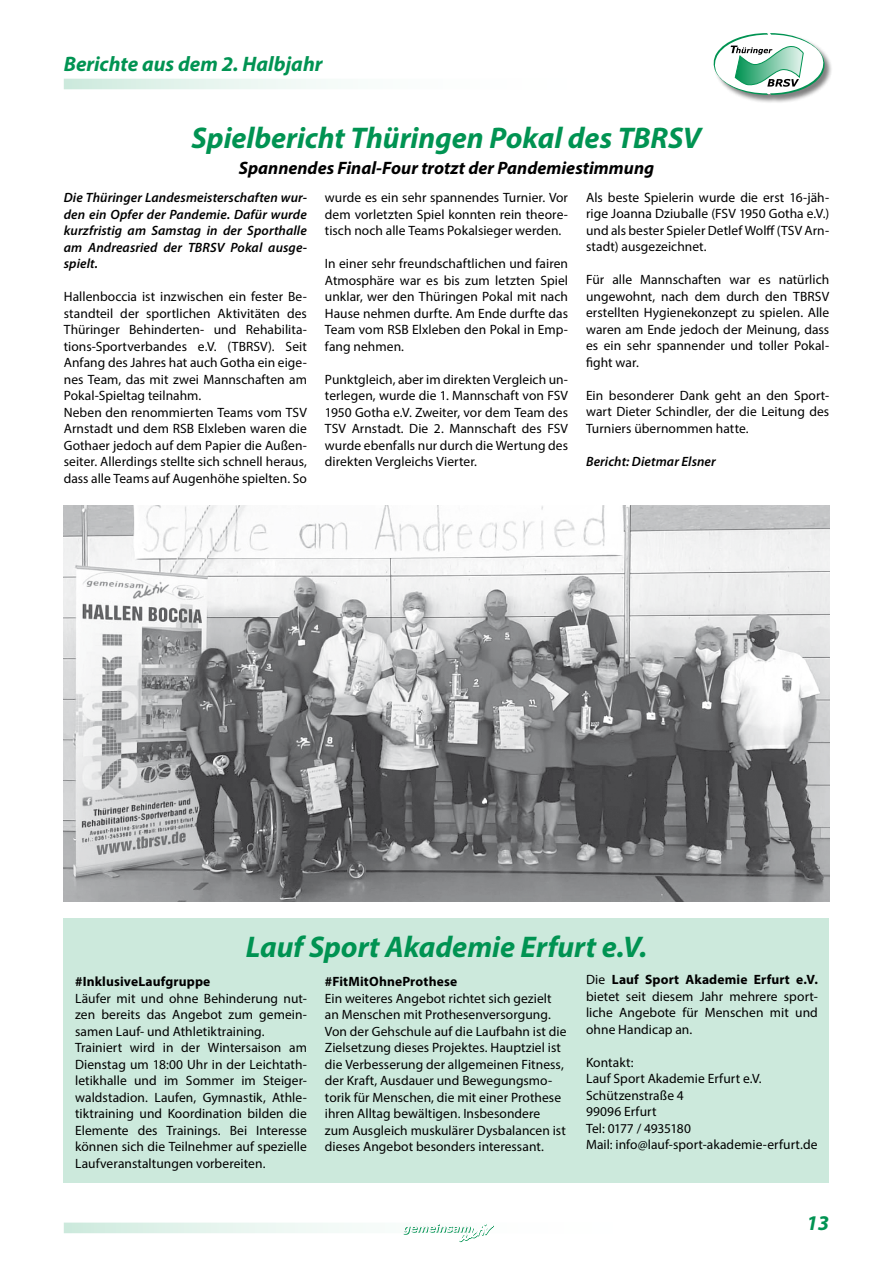
<style>
.page{position:relative;width:893px;height:1263px;background:#fff}
.page>*{position:absolute;margin:0;border:0;box-sizing:border-box;transform-origin:0 0}
.t1{font:italic 700 30px "Myriad Pro";color:#009352}
.t2{font:italic 700 21px "Myriad Pro";color:#009352}
.t3{font:italic 700 18px "Myriad Pro";color:#000}
.t4{font:13.5px/16.5px "Myriad Pro";letter-spacing:.005em;color:#000;text-align:justify}
.t5{font:italic 600 13.5px/16.5px "Myriad Pro";letter-spacing:.01em;color:#000;text-align:justify}
.t6{font:700 13.5px "Myriad Pro";letter-spacing:.01em;color:#000}
.s1{font-weight:700}
</style>
<div class="page">
<svg style="left:67px;top:82px;width:261px;height:4px"></svg>
<div style="left:64px;top:79px;width:634px;height:10px;border:2px solid #fff"></div>
<svg style="left:67px;top:1225px;width:285px;height:5px"></svg>
<div style="left:64px;top:1222px;width:693px;height:11px;border:2px solid #fff"></div>
<svg style="left:403px;top:1223px;width:91px;height:20px"></svg>
<div style="left:713px;top:33px;width:120px;height:70px;background:#000;opacity:.5"></div>
<svg style="left:713px;top:33px;width:112px;height:62px"></svg>
<div style="left:64px;top:918px;width:765px;height:264px;background:#cce9dc"></div>
<img style="left:64px;top:505px;width:765px;height:396px">
<h2 class="t2" style="left:64px;top:50px;width:260px">Berichte aus dem 2. Halbjahr</h2>
<h1 class="t1" style="left:192px;top:119px;width:511px">Spielbericht Thüringen Pokal des TBRSV</h1>
<h3 class="t3" style="left:239px;top:156px;width:417px">Spannendes Final-Four trotzt der Pandemiestimmung</h3>
<p class="t4" style="left:325px;top:189px;width:245px">wurde es ein sehr spannendes Turnier. Vor dem vorletzten Spiel konnten rein theore&shy;tisch noch alle Teams Pokalsieger werden.</p>
<p class="t4" style="left:325px;top:255px;width:245px">In einer sehr freundschaftlichen und fairen Atmosphäre war es bis zum letzten Spiel unklar, wer den Thüringen Pokal mit nach Hause nehmen durfte. Am Ende durfte das Team vom RSB Elxleben den Pokal in Emp&shy;fang nehmen.</p>
<p class="t4" style="left:325px;top:370px;width:245px">Punktgleich, aber im direkten Vergleich un&shy;terlegen, wurde die 1. Mannschaft von FSV 1950 Gotha e.V. Zweiter, vor dem Team des TSV Arnstadt. Die 2. Mannschaft des FSV wurde ebenfalls nur durch die Wertung des direkten Vergleichs Vierter.</p>
<p class="t5" style="left:64px;top:189px;width:245px">Die Thüringer Landesmeisterschaften wur&shy;den ein Opfer der Pandemie. Dafür wurde kurzfristig am Samstag in der Sporthalle am Andreasried der TBRSV Pokal ausge&shy;spielt.</p>
<p class="t4" style="left:64px;top:288px;width:245px;text-align:left">Hallenboccia ist inzwischen ein fester Be&shy;standteil der sportlichen Aktivitäten des Thüringer Behinderten- und Rehabilita&shy;tions-Sportverbandes e.V. (TBRSV). Seit Anfang des Jahres hat auch Gotha ein eige&shy;nes Team, das mit zwei Mannschaften am Pokal-Spieltag teilnahm.<br>Neben den renommierten Teams vom TSV Arnstadt und dem RSB Elxleben waren die Gothaer jedoch auf dem Papier die Außen&shy;seiter. Allerdings stellte sich schnell heraus, dass alle Teams auf Augenhöhe spielten. So</p>
<p class="t4" style="left:586px;top:189px;width:245px">Als beste Spielerin wurde die erst 16-jäh&shy;rige Joanna Dziuballe (FSV 1950 Gotha e.V.) und als bester Spieler Detlef Wolff (TSV Arn&shy;stadt) ausgezeichnet.</p>
<p class="t4" style="left:586px;top:271px;width:245px">Für alle Mannschaften war es natürlich ungewohnt, nach dem durch den TBRSV erstellten Hygienekonzept zu spielen. Alle waren am Ende jedoch der Meinung, dass es ein sehr spannender und toller Pokal&shy;fight war.</p>
<p class="t4" style="left:586px;top:387px;width:245px">Ein besonderer Dank geht an den Sport&shy;wart Dieter Schindler, der die Leitung des Turniers übernommen hatte.</p>
<p class="t5" style="left:586px;top:453px;width:131px">Bericht: Dietmar Elsner</p>
<h1 class="t1" style="left:246px;top:927px;width:403px">Lauf Sport Akademie Erfurt e.V.</h1>
<p class="t6" style="left:75px;top:973px;width:137px">#InklusiveLaufgruppe</p>
<p class="t4" style="left:75px;top:989px;width:233px;text-align:left">Läufer mit und ohne Behinderung nut&shy;zen bereits das Angebot zum gemein&shy;samen Lauf- und Athletiktraining.<br>Trainiert wird in der Wintersaison am Dienstag um 18:00 Uhr in der Leichtath&shy;letikhalle und im Sommer im Steiger&shy;waldstadion. Laufen, Gymnastik, Athle&shy;tiktraining und Koordination bilden die Elemente des Trainings. Bei Interesse können sich die Teilnehmer auf spezielle Laufveranstaltungen vorbereiten.</p>
<p class="t6" style="left:325px;top:973px;width:134px">#FitMitOhneProthese</p>
<p class="t4" style="left:325px;top:989px;width:243px;text-align:left">Ein weiteres Angebot richtet sich gezielt an Menschen mit Prothesenversorgung.<br>Von der Gehschule auf die Laufbahn ist die Zielsetzung dieses Projektes. Hauptziel ist die Verbesserung der allgemeinen Fitness, der Kraft, Ausdauer und Bewegungsmo&shy;torik für Menschen, die mit einer Prothese ihren Alltag bewältigen. Insbesondere zum Ausgleich muskulärer Dysbalancen ist dieses Angebot besonders interessant.</p>
<p class="t4" style="left:586px;top:971px;width:233px">Die <span class="s1">Lauf Sport Akademie Erfurt e.V. </span>bietet seit diesem Jahr mehrere sport&shy;liche Angebote für Menschen mit und ohne Handicap an.</p>
<p class="t4" style="left:586px;top:1054px;width:233px;text-align:left">Kontakt:<br>Lauf Sport Akademie Erfurt e.V.<br>Schützenstraße 4<br>99096 Erfurt<br>Tel: 0177 / 4935180<br>Mail: info@lauf-sport-akademie-erfurt.de</p>
<h2 class="t2" style="left:806px;top:1209px;width:24px">13</h2>
</div>
